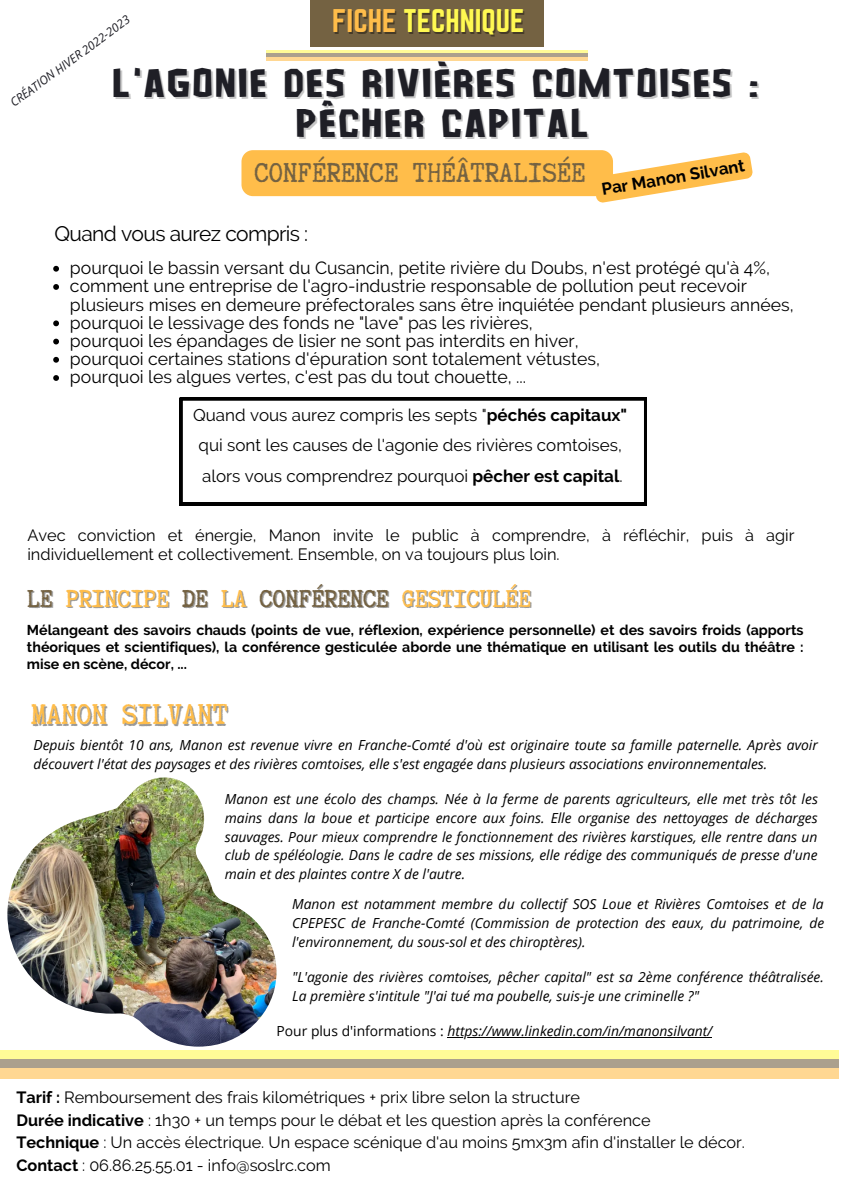
<style>
.page{position:relative;width:842px;height:1191px;background:#fff}
.page>*{position:absolute;margin:0;border:0;box-sizing:border-box;transform-origin:0 0}
.t1{font:41.7px/40.4px "Unique";letter-spacing:.05em;color:#1f1f26;text-align:center}
.t2{font:34px "Truetypewriter Polygl OTT";color:#ffbd4a}
.t3{font:32.4px "Truetypewriter Polygl OTT";color:#746242}
.t4{font:29.1px "Truetypewriter Polygl OTT";color:#ffbd4a}
.t5{font:28.7px "Norwester";color:#fff952}
.t6{font:21px "Raleway";letter-spacing:-.03em;color:#000}
.t7{font:17.6px/18.2px "Raleway";color:#000}
.t8{font:17px/30.7px "Raleway";color:#000;text-align:center}
.t9{font:700 16.8px "Raleway";color:#000}
.t10{font:16.4px/19.5px "Raleway";color:#000}
.t11{font:16.3px/22.5px "Raleway";color:#000}
.t12{font:700 14.2px/17.2px "Raleway";color:#000;text-align:justify}
.t13{font:italic 13.9px/18.7px "Open Sans";color:#000;text-align:justify}
.t14{font:italic 11.9px "Open Sans";color:#1f1f26}
.s1{color:rgb(0 0 0/.4)}
.s2{font-weight:700}
.s3{color:#746242}
.s4{font-style:normal}
</style>
<div class="page">
<hr style="left:266px;top:51px;width:322px;height:3px;background:#fff952">
<hr style="left:266px;top:54px;width:322px;height:3px;background:#746242">
<hr style="left:266px;top:57px;width:322px;height:4px;background:#ffd792">
<div style="left:0;top:1049px;width:839px;height:10px;background:#fffb97"></div>
<div style="left:0;top:1059px;width:839px;height:9px;background:#aba08d"></div>
<div style="left:0;top:1068px;width:839px;height:10px;background:#ffd792"></div>
<div style="left:310px;top:0;width:234px;height:47px;background:#746242"></div>
<img style="left:7px;top:777px;width:269px;height:269px">
<div style="left:241px;top:150px;width:372px;height:46px;background:#ffbd4a;border-radius:11px"></div>
<svg style="left:593px;top:151px;width:160px;height:52px"></svg>
<svg style="left:180px;top:397px;width:467px;height:108px"></svg>
<svg style="left:53px;top:266px;width:6px;height:5px"></svg>
<svg style="left:53px;top:284px;width:6px;height:6px"></svg>
<svg style="left:53px;top:320px;width:6px;height:6px"></svg>
<svg style="left:53px;top:338px;width:6px;height:6px"></svg>
<svg style="left:53px;top:357px;width:6px;height:5px"></svg>
<svg style="left:53px;top:375px;width:6px;height:6px"></svg>
<hr style="left:447px;top:1036px;width:265px;height:1px;background:#000">
<h3 class="t5" style="left:334px;top:4px;width:192px"><span class="s1">FICHE</span> TECHNIQUE</h3>
<h1 class="t1" style="left:113px;top:64px;width:647px">L'AGONIE DES RIVIÈRES COMTOISES :<br>PÊCHER CAPITAL</h1>
<h3 class="t3" style="left:254px;top:156px;width:333px">CONFÉRENCE THÉÂTRALISÉE</h3>
<p class="t14" style="left:6px;top:97px;width:147px;rotate:-36deg">CRÉATION HIVER 2022-2023</p>
<p class="t9" style="left:600px;top:179px;width:146px;rotate:-9deg">Par Manon Silvant</p>
<h3 class="t6" style="left:54px;top:221px;width:255px">Quand vous aurez compris :</h3>
<p class="t7" style="left:70px;top:259px;width:725px">pourquoi le bassin versant du Cusancin, petite rivière du Doubs, n'est protégé qu'à 4%, comment une entreprise de l'agro-industrie responsable de pollution peut recevoir plusieurs mises en demeure préfectorales sans être inquiétée pendant plusieurs années, pourquoi le lessivage des fonds ne "lave" pas les rivières,<br>pourquoi les épandages de lisier ne sont pas interdits en hiver,<br>pourquoi certaines stations d'épuration sont totalement vétustes,<br>pourquoi les algues vertes, c'est pas du tout chouette, ...</p>
<p class="t8" style="left:193px;top:399px;width:436px">Quand vous aurez compris les septs "<span class="s2">péchés capitaux" </span>qui sont les causes de l'agonie des rivières comtoises, alors vous comprendrez pourquoi <span class="s2">pêcher est capital</span>.</p>
<p class="t10" style="left:27px;top:525px;width:769px">Avec conviction et énergie, Manon invite le public à comprendre, à réfléchir, puis à agir individuellement et collectivement. Ensemble, on va toujours plus loin.</p>
<h3 class="t4" style="left:28px;top:583px;width:504px"><span class="s1">LE</span> PRINCIPE <span class="s1">DE LA</span> <span class="s3">CONFÉRENCE</span> GESTICULÉE</h3>
<p class="t12" style="left:27px;top:621px;width:778px">Mélangeant des savoirs chauds (points de vue, réflexion, expérience personnelle) et des savoirs froids (apports théoriques et scientifiques), la conférence gesticulée aborde une thématique en utilisant les outils du théâtre : mise en scène, décor, ...</p>
<h2 class="t2" style="left:31px;top:696px;width:198px">MANON SILVANT</h2>
<p class="t13" style="left:33px;top:735px;width:786px">Depuis bientôt 10 ans, Manon est revenue vivre en Franche-Comté d'où est originaire toute sa famille paternelle. Après avoir découvert l'état des paysages et des rivières comtoises, elle s'est engagée dans plusieurs associations environnementales.</p>
<p class="t13" style="left:225px;top:789px;width:595px">Manon est une écolo des champs. Née à la ferme de parents agriculteurs, elle met très tôt les mains dans la boue et participe encore aux foins. Elle organise des nettoyages de décharges sauvages. Pour mieux comprendre le fonctionnement des rivières karstiques, elle rentre dans un club de spéléologie. Dans le cadre de ses missions, elle rédige des communiqués de presse d'une main et des plaintes contre X de l'autre.</p>
<p class="t13" style="left:292px;top:894px;width:534px">Manon est notamment membre du collectif SOS Loue et Rivières Comtoises et de la CPEPESC de Franche-Comté (Commission de protection des eaux, du patrimoine, de l'environnement, du sous-sol et des chiroptères).</p>
<p class="t13" style="left:292px;top:967px;width:533px">"L'agonie des rivières comtoises, pêcher capital" est sa 2ème conférence théâtralisée.<br>La première s'intitule "J'ai tué ma poubelle, suis-je une criminelle ?"</p>
<p class="t13" style="left:276px;top:1021px;width:437px"><span class="s4">Pour plus d'informations :</span> https://www.linkedin.com/in/manonsilvant/</p>
<p class="t11" style="left:16px;top:1085px;width:730px"><span class="s2">Tarif :</span> Remboursement des frais kilométriques + prix libre selon la structure<br><span class="s2">Durée indicative</span> : 1h30 + un temps pour le débat et les question après la conférence<br><span class="s2">Technique</span> : Un accès électrique. Un espace scénique d'au moins 5mx3m afin d'installer le décor.<br><span class="s2">Contact</span> : 06.86.25.55.01 - info@soslrc.com</p>
</div>
